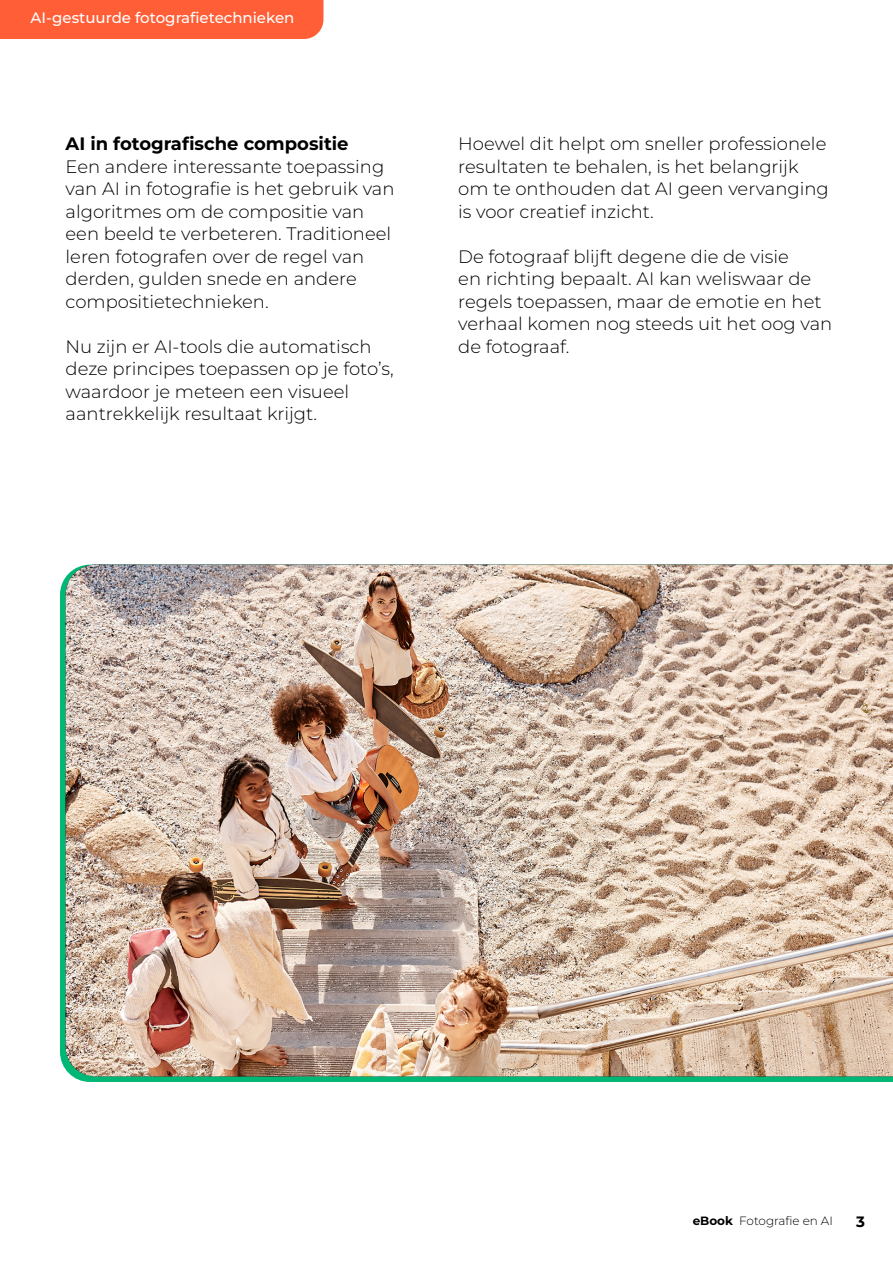
<style>
.page{position:relative;width:893px;height:1263px;background:#fff}
.page>*{position:absolute;margin:0;border:0;box-sizing:border-box;transform-origin:0 0}
.t1{font:300 18px/22.5px "Montserrat";color:#000}
.t2{font:700 18px "Montserrat";color:#000}
.t3{font:500 15px "Montserrat";color:#fff}
.t4{font:700 15px "Montserrat";color:#000}
.t5{font:300 12px "Montserrat";color:#000}
.s1{font-weight:700}
</style>
<div class="page">
<div style="left:0;top:0;width:323px;height:39px;background:#ff5e36"></div>
<img style="left:66px;top:565px;width:827px;height:511px">
<p class="t3" style="left:31px;top:7px;width:265px">AI-gestuurde fotografietechnieken</p>
<p class="t2" style="left:66px;top:132px;width:285px">AI in fotografische compositie</p>
<p class="t1" style="left:66px;top:156px;width:330px">Een andere interessante toepassing van AI in fotografie is het gebruik van algoritmes om de compositie van een beeld te verbeteren. Traditioneel leren fotografen over de regel van derden, gulden snede en andere compositietechnieken.</p>
<p class="t1" style="left:66px;top:336px;width:330px">Nu zijn er AI-tools die automatisch deze principes toepassen op je foto’s, waardoor je meteen een visueel aantrekkelijk resultaat krijgt.</p>
<p class="t1" style="left:458px;top:134px;width:372px">Hoewel dit helpt om sneller professionele resultaten te behalen, is het belangrijk om te onthouden dat AI geen vervanging is voor creatief inzicht.</p>
<p class="t1" style="left:458px;top:246px;width:376px">De fotograaf blijft degene die de visie<br>en richting bepaalt. AI kan weliswaar de regels toepassen, maar de emotie en het verhaal komen nog steeds uit het oog van de fotograaf.</p>
<p class="t5" style="left:693px;top:1213px;width:142px"><span class="s1">eBook</span> Fotografie en AI</p>
<p class="t4" style="left:856px;top:1212px;width:10px">3</p>
</div>
